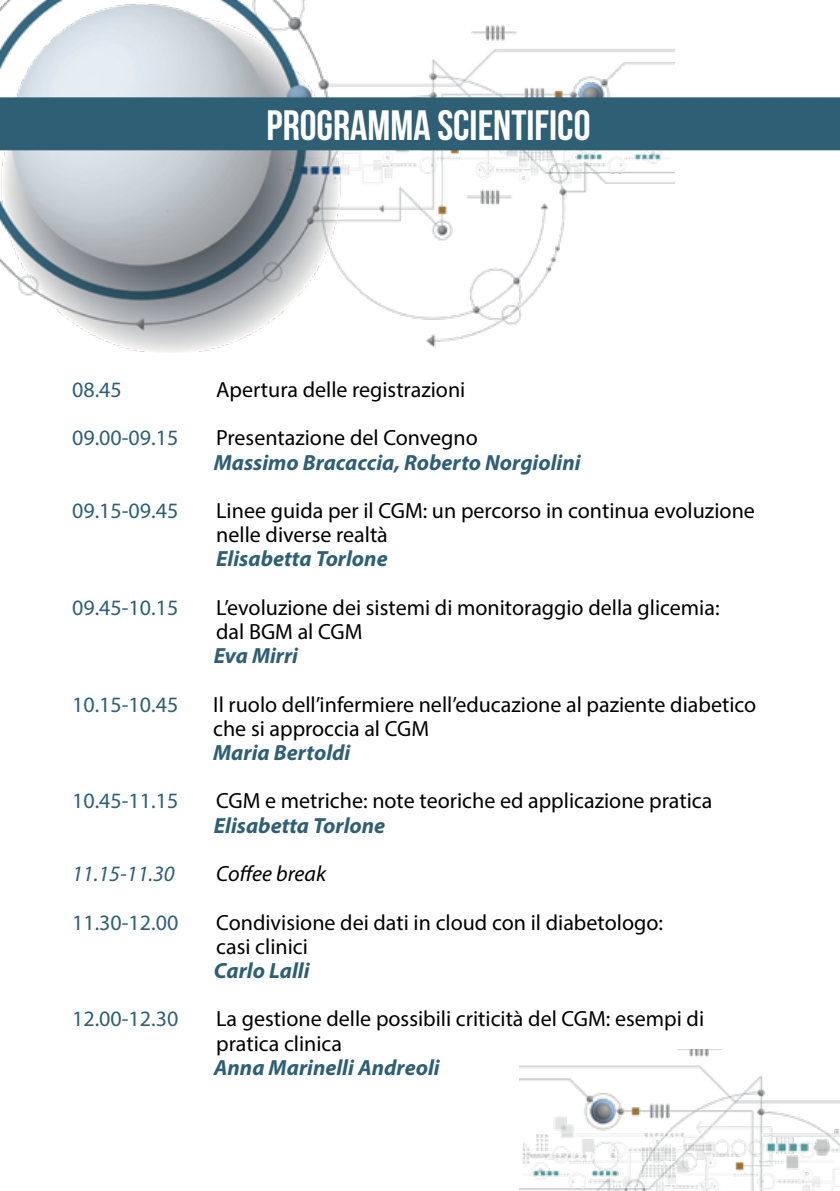
<style>
.page{position:relative;width:840px;height:1191px;background:#fff}
.page>*{position:absolute;margin:0;border:0;box-sizing:border-box;transform-origin:0 0}
.t1{font:700 42.4px "Bebas Neue";color:#fff}
.t2{font:22px/24.2px "Myriad Pro";color:#000}
.t3{font:italic 700 22px "Myriad Pro";color:#2e5f74}
.t4{font:22px "Myriad Pro";color:#2e5f74}
.t5{font:italic 22px "Myriad Pro";color:#2e5f74}
.t6{font:italic 22px "Myriad Pro";color:#000}
</style>
<div class="page">
<img style="left:0;top:0;width:673px;height:352px">
<div style="left:0;top:97px;width:839px;height:53px;background:#2e5f74"></div>
<img style="left:519px;top:1049px;width:320px;height:142px">
<h1 class="t1" style="left:266px;top:102px;width:325px">PROGRAMMA SCIENTIFICO</h1>
<p class="t4" style="left:72px;top:376px;width:51px">08.45</p>
<p class="t2" style="left:216px;top:377px;width:250px">Apertura delle registrazioni</p>
<p class="t4" style="left:72px;top:424px;width:108px">09.00-09.15</p>
<p class="t2" style="left:216px;top:425px;width:263px">Presentazione del Convegno</p>
<p class="t3" style="left:214px;top:448px;width:368px">Massimo Bracaccia, Roberto Norgiolini</p>
<p class="t4" style="left:72px;top:497px;width:108px">09.15-09.45</p>
<p class="t2" style="left:216px;top:498px;width:540px">Linee guida per il CGM: un percorso in continua evoluzione nelle diverse realtà</p>
<p class="t3" style="left:216px;top:544px;width:173px">Elisabetta Torlone</p>
<p class="t4" style="left:72px;top:594px;width:108px">09.45-10.15</p>
<p class="t2" style="left:216px;top:595px;width:504px">L’evoluzione dei sistemi di monitoraggio della glicemia: dal BGM al CGM</p>
<p class="t3" style="left:214px;top:641px;width:86px">Eva Mirri</p>
<p class="t4" style="left:72px;top:690px;width:108px">10.15-10.45</p>
<p class="t2" style="left:213px;top:692px;width:544px">Il ruolo dell’infermiere nell’educazione al paziente diabetico che si approccia al CGM</p>
<p class="t3" style="left:213px;top:738px;width:138px">Maria Bertoldi</p>
<p class="t4" style="left:72px;top:787px;width:108px">10.45-11.15</p>
<p class="t2" style="left:216px;top:788px;width:497px">CGM e metriche: note teoriche ed applicazione pratica</p>
<p class="t3" style="left:214px;top:811px;width:173px">Elisabetta Torlone</p>
<p class="t5" style="left:72px;top:860px;width:104px">11.15-11.30</p>
<p class="t6" style="left:216px;top:860px;width:111px">Coffee break</p>
<p class="t4" style="left:72px;top:908px;width:108px">11.30-12.00</p>
<p class="t2" style="left:216px;top:909px;width:448px">Condivisione dei dati in cloud con il diabetologo: casi clinici</p>
<p class="t3" style="left:214px;top:956px;width:97px">Carlo Lalli</p>
<p class="t4" style="left:72px;top:1005px;width:108px">12.00-12.30</p>
<p class="t2" style="left:216px;top:1006px;width:489px">La gestione delle possibili criticità del CGM: esempi di pratica clinica</p>
<p class="t3" style="left:214px;top:1053px;width:227px">Anna Marinelli Andreoli</p>
</div>
